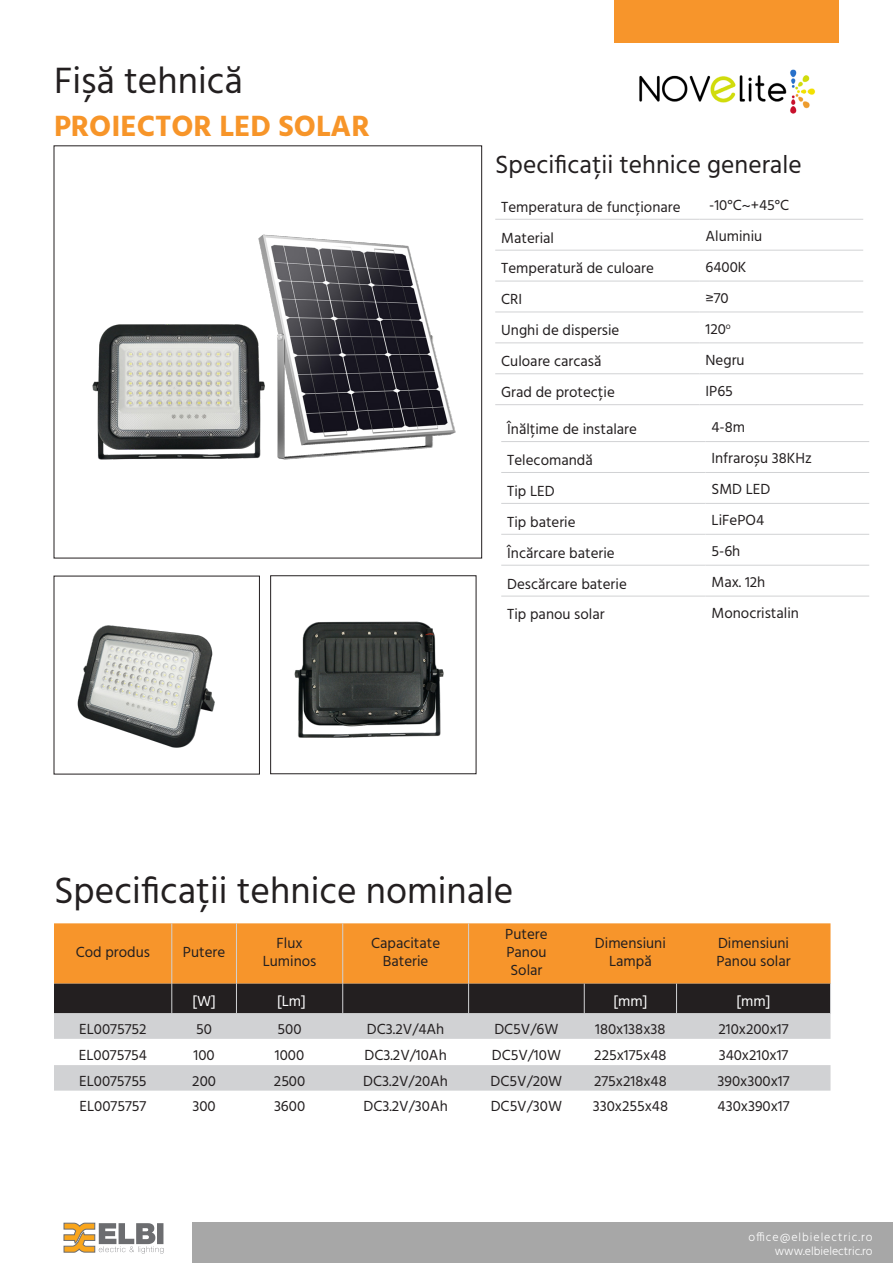
<style>
.page{position:relative;width:893px;height:1263px;background:#fff}
.page>*{position:absolute;margin:0;border:0;box-sizing:border-box;transform-origin:0 0}
.t1{font:37.5px "Hind";color:#231f20}
.t2{font:700 30px "Hind";color:#f79529}
.t3{font:25.5px "Hind";color:#231f20}
.t4{font:15px "Hind";color:#231f20}
.t5{font:15px "Hind";color:#fff}
.Titlu{font:300 12px/13.5px "Hind";letter-spacing:.04em;color:#fff;text-align:right}
</style>
<div class="page">
<div style="left:192px;top:1223px;width:701px;height:40px;background:#a7a7a7"></div>
<img style="left:639px;top:70px;width:177px;height:44px">
<img style="left:92px;top:234px;width:364px;height:226px">
<div style="left:614px;top:0;width:225px;height:43px;background:#f7952b"></div>
<svg style="left:699px;top:218px;width:164px;height:378px"></svg>
<hr style="left:495px;top:219px;width:204px;height:1px;background:#d1d2d4">
<hr style="left:699px;top:219px;width:164px;height:1px;background:#d1d2d4">
<hr style="left:495px;top:250px;width:204px;height:1px;background:#d1d2d4">
<hr style="left:699px;top:250px;width:164px;height:1px;background:#d1d2d4">
<hr style="left:495px;top:281px;width:204px;height:1px;background:#d1d2d4">
<hr style="left:699px;top:281px;width:164px;height:1px;background:#d1d2d4">
<hr style="left:495px;top:312px;width:204px;height:1px;background:#d1d2d4">
<hr style="left:699px;top:312px;width:164px;height:1px;background:#d1d2d4">
<hr style="left:495px;top:342px;width:204px;height:1px;background:#d1d2d4">
<hr style="left:699px;top:342px;width:164px;height:1px;background:#d1d2d4">
<hr style="left:495px;top:373px;width:204px;height:1px;background:#d1d2d4">
<hr style="left:699px;top:373px;width:164px;height:1px;background:#d1d2d4">
<hr style="left:495px;top:404px;width:204px;height:1px;background:#d1d2d4">
<hr style="left:699px;top:404px;width:164px;height:1px;background:#d1d2d4">
<svg style="left:705px;top:411px;width:164px;height:185px"></svg>
<hr style="left:501px;top:441px;width:204px;height:1px;background:#d1d2d4">
<hr style="left:705px;top:441px;width:164px;height:1px;background:#d1d2d4">
<hr style="left:501px;top:472px;width:204px;height:1px;background:#d1d2d4">
<hr style="left:705px;top:472px;width:164px;height:1px;background:#d1d2d4">
<hr style="left:501px;top:503px;width:204px;height:1px;background:#d1d2d4">
<hr style="left:705px;top:503px;width:164px;height:1px;background:#d1d2d4">
<hr style="left:501px;top:534px;width:204px;height:1px;background:#d1d2d4">
<hr style="left:705px;top:534px;width:164px;height:1px;background:#d1d2d4">
<hr style="left:501px;top:565px;width:204px;height:1px;background:#d1d2d4">
<hr style="left:705px;top:565px;width:164px;height:1px;background:#d1d2d4">
<hr style="left:501px;top:596px;width:204px;height:1px;background:#d1d2d4">
<hr style="left:705px;top:596px;width:164px;height:1px;background:#d1d2d4">
<img style="left:77px;top:625px;width:138px;height:123px">
<img style="left:294px;top:621px;width:150px;height:117px">
<div style="left:270px;top:575px;width:206px;height:199px;border:1px solid #231f20"></div>
<svg style="left:64px;top:1223px;width:99px;height:30px"></svg>
<div style="left:54px;top:923px;width:776px;height:60px;background:#f7952b"></div>
<div style="left:54px;top:983px;width:776px;height:30px;background:#231f20"></div>
<svg style="left:54px;top:1013px;width:776px;height:77px;fill:#d1d2d4"></svg>
<hr style="left:171px;top:923px;width:1px;height:60px;background:#d1d2d4">
<hr style="left:236px;top:923px;width:1px;height:60px;background:#d1d2d4">
<hr style="left:342px;top:923px;width:1px;height:60px;background:#d1d2d4">
<hr style="left:468px;top:923px;width:1px;height:60px;background:#d1d2d4">
<hr style="left:171px;top:983px;width:1px;height:30px;background:#d1d2d4">
<hr style="left:236px;top:983px;width:1px;height:30px;background:#d1d2d4">
<hr style="left:342px;top:983px;width:1px;height:30px;background:#d1d2d4">
<hr style="left:468px;top:983px;width:1px;height:30px;background:#d1d2d4">
<hr style="left:584px;top:983px;width:1px;height:30px;background:#d1d2d4">
<hr style="left:676px;top:983px;width:1px;height:30px;background:#d1d2d4">
<hr style="left:830px;top:983px;width:1px;height:30px;background:#d1d2d4">
<p class="t1" style="left:54px;top:56px;width:190px">Fișă tehnică</p>
<p class="t2" style="left:54px;top:108px;width:317px">PROIECTOR LED SOLAR</p>
<p class="t3" style="left:495px;top:147px;width:308px">Specificații tehnice generale</p>
<p class="t4" style="left:501px;top:197px;width:181px">Temperatura de funcționare</p>
<p class="t4" style="left:709px;top:195px;width:81px">-10°C~+45°C</p>
<p class="t4" style="left:501px;top:228px;width:54px">Material</p>
<p class="t4" style="left:705px;top:226px;width:58px">Aluminiu</p>
<p class="t4" style="left:501px;top:258px;width:154px">Temperatură de culoare</p>
<p class="t4" style="left:705px;top:257px;width:42px">6400K</p>
<p class="t4" style="left:501px;top:289px;width:22px">CRI</p>
<p class="t4" style="left:705px;top:288px;width:25px">≥70</p>
<p class="t4" style="left:501px;top:320px;width:120px">Unghi de dispersie</p>
<p class="t4" style="left:705px;top:319px;width:27px">120<sup>o</sup></p>
<p class="t4" style="left:501px;top:351px;width:102px">Culoare carcasă</p>
<p class="t4" style="left:705px;top:350px;width:41px">Negru</p>
<p class="t4" style="left:501px;top:382px;width:115px">Grad de protecție</p>
<p class="t4" style="left:705px;top:380px;width:29px">IP65</p>
<p class="t4" style="left:507px;top:419px;width:131px">Înălțime de instalare</p>
<p class="t4" style="left:711px;top:417px;width:35px">4-8m</p>
<p class="t4" style="left:507px;top:450px;width:87px">Telecomandă</p>
<p class="t4" style="left:711px;top:448px;width:102px">Infraroșu 38KHz</p>
<p class="t4" style="left:507px;top:481px;width:49px">Tip LED</p>
<p class="t4" style="left:711px;top:479px;width:60px">SMD LED</p>
<p class="t4" style="left:507px;top:512px;width:70px">Tip baterie</p>
<p class="t4" style="left:711px;top:510px;width:54px">LiFePO4</p>
<p class="t4" style="left:507px;top:543px;width:109px">Încărcare baterie</p>
<p class="t4" style="left:711px;top:541px;width:30px">5-6h</p>
<p class="t4" style="left:507px;top:573px;width:121px">Descărcare baterie</p>
<p class="t4" style="left:711px;top:572px;width:55px">Max. 12h</p>
<p class="t4" style="left:507px;top:604px;width:99px">Tip panou solar</p>
<p class="t4" style="left:711px;top:603px;width:89px">Monocristalin</p>
<p class="t1" style="left:54px;top:866px;width:461px">Specificații tehnice nominale</p>
<p class="t4" style="left:76px;top:942px;width:76px">Cod produs</p>
<p class="t4" style="left:183px;top:942px;width:44px">Putere</p>
<p class="t4" style="left:277px;top:933px;width:28px">Flux</p>
<p class="t4" style="left:263px;top:951px;width:55px">Luminos</p>
<p class="t4" style="left:371px;top:933px;width:71px">Capacitate</p>
<p class="t4" style="left:383px;top:951px;width:47px">Baterie</p>
<p class="t4" style="left:505px;top:924px;width:44px">Putere</p>
<p class="t4" style="left:506px;top:942px;width:42px">Panou</p>
<p class="t4" style="left:510px;top:960px;width:34px">Solar</p>
<p class="t4" style="left:595px;top:933px;width:72px">Dimensiuni</p>
<p class="t4" style="left:609px;top:951px;width:44px">Lampă</p>
<p class="t4" style="left:718px;top:933px;width:72px">Dimensiuni</p>
<p class="t4" style="left:716px;top:951px;width:76px">Panou solar</p>
<p class="t5" style="left:192px;top:991px;width:25px">[W]</p>
<p class="t5" style="left:277px;top:991px;width:30px">[Lm]</p>
<p class="t5" style="left:613px;top:991px;width:35px">[mm]</p>
<p class="t5" style="left:737px;top:991px;width:35px">[mm]</p>
<p class="t4" style="left:79px;top:1019px;width:69px">EL0075752</p>
<p class="t4" style="left:196px;top:1019px;width:17px">50</p>
<p class="t4" style="left:278px;top:1019px;width:25px">500</p>
<p class="t4" style="left:367px;top:1019px;width:79px">DC3.2V/4Ah</p>
<p class="t4" style="left:494px;top:1019px;width:66px">DC5V/6W</p>
<p class="t4" style="left:595px;top:1019px;width:72px">180x138x38</p>
<p class="t4" style="left:718px;top:1019px;width:72px">210x200x17</p>
<p class="t4" style="left:79px;top:1045px;width:69px">EL0075754</p>
<p class="t4" style="left:194px;top:1045px;width:23px">100</p>
<p class="t4" style="left:275px;top:1045px;width:31px">1000</p>
<p class="t4" style="left:365px;top:1045px;width:84px">DC3.2V/10Ah</p>
<p class="t4" style="left:492px;top:1045px;width:71px">DC5V/10W</p>
<p class="t4" style="left:594px;top:1045px;width:74px">225x175x48</p>
<p class="t4" style="left:719px;top:1045px;width:71px">340x210x17</p>
<p class="t4" style="left:79px;top:1071px;width:69px">EL0075755</p>
<p class="t4" style="left:192px;top:1071px;width:25px">200</p>
<p class="t4" style="left:274px;top:1071px;width:33px">2500</p>
<p class="t4" style="left:363px;top:1071px;width:86px">DC3.2V/20Ah</p>
<p class="t4" style="left:490px;top:1071px;width:73px">DC5V/20W</p>
<p class="t4" style="left:594px;top:1071px;width:74px">275x218x48</p>
<p class="t4" style="left:717px;top:1071px;width:73px">390x300x17</p>
<p class="t4" style="left:80px;top:1096px;width:68px">EL0075757</p>
<p class="t4" style="left:192px;top:1096px;width:25px">300</p>
<p class="t4" style="left:274px;top:1096px;width:33px">3600</p>
<p class="t4" style="left:363px;top:1096px;width:86px">DC3.2V/30Ah</p>
<p class="t4" style="left:491px;top:1096px;width:73px">DC5V/30W</p>
<p class="t4" style="left:593px;top:1096px;width:77px">330x255x48</p>
<p class="t4" style="left:718px;top:1096px;width:73px">430x390x17</p>
<p class="Titlu" style="left:748px;top:1231px;width:126px">office@elbielectric.ro www.elbielectric.ro</p>
</div>
